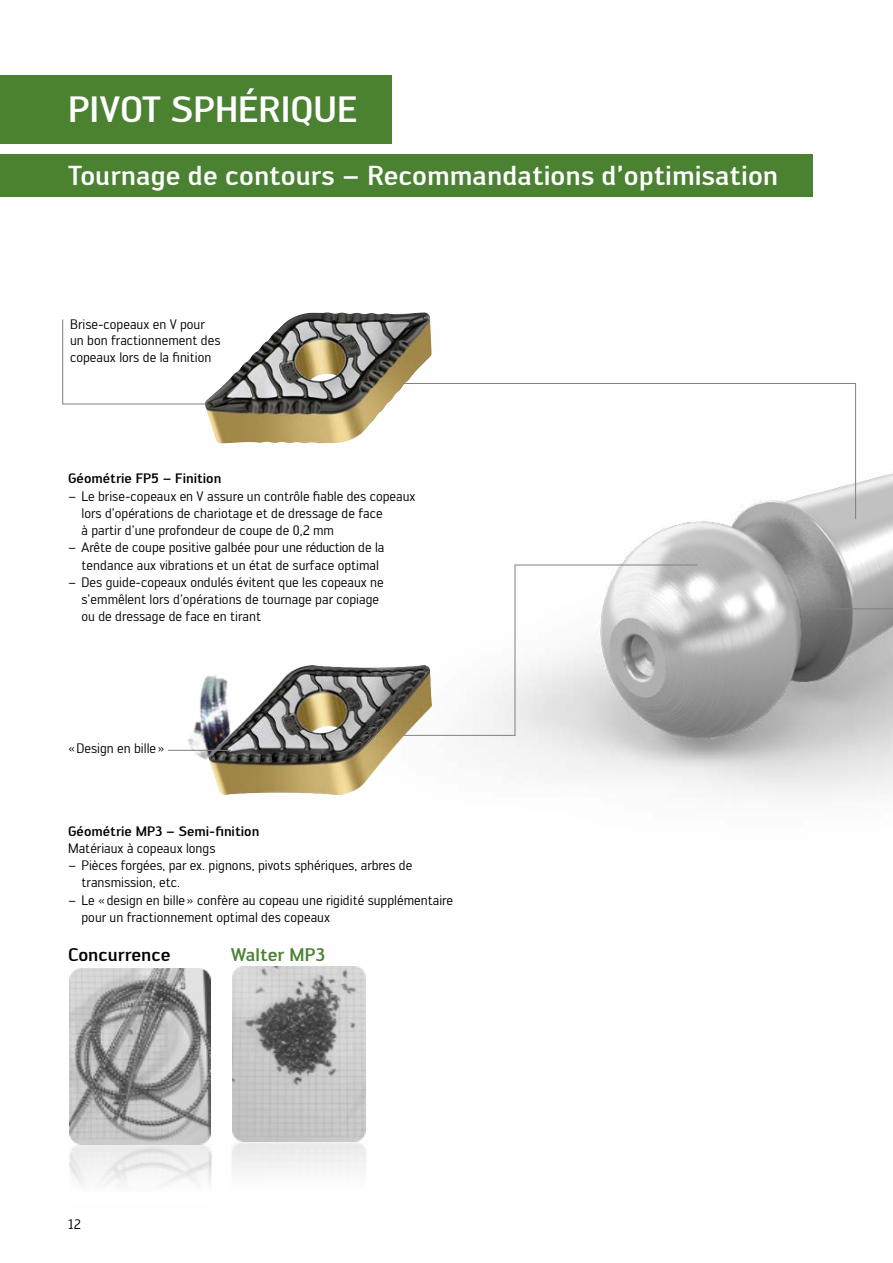
<style>
.page{position:relative;width:893px;height:1263px;background:#fff}
.page>*{position:absolute;margin:0;border:0;box-sizing:border-box;transform-origin:0 0}
.t1{font:500 36px "Walter PRO";color:#fff}
.t2{font:500 27px "Walter PRO";color:#fff}
.Werkzeugbezeichnung{font:500 18px "Walter PRO";color:#000}
.Werkzeugbezeichnung-2{font:500 18px "Walter PRO";color:#4b8232}
.t3{font:13.5px/17.2px "Walter PRO";color:#000}
.Werkzeugbezeichnung-3{font:500 13.5px "Walter PRO";color:#000}
</style>
<div class="page">
<img style="left:201px;top:312px;width:692px;height:483px">
<div style="left:0;top:75px;width:392px;height:68px;background:#4b8232"></div>
<div style="left:0;top:154px;width:812px;height:43px;background:#4b8232"></div>
<img style="left:69px;top:1144px;width:143px;height:42px">
<img style="left:70px;top:968px;width:141px;height:176px">
<svg style="left:232px;top:966px;width:134px;height:175px;background:#b0b0b0"></svg>
<hr style="left:515px;top:565px;width:182px;height:1px;background:#808080">
<img style="left:208px;top:666px;width:224px;height:129px">
<img style="left:168px;top:643px;width:114px;height:117px">
<hr style="left:168px;top:750px;width:63px;height:1px;background:#808080">
<hr style="left:829px;top:609px;width:64px;height:1px;background:#808080">
<img style="left:337px;top:313px;width:83px;height:1px">
<hr style="left:404px;top:735px;width:111px;height:1px;background:#808080">
<hr style="left:515px;top:565px;width:1px;height:171px;background:#808080">
<hr style="left:404px;top:383px;width:452px;height:1px;background:#808080">
<hr style="left:855px;top:383px;width:1px;height:136px;background:#808080">
<svg style="left:62px;top:319px;width:143px;height:85px"></svg>
<p class="t1" style="left:68px;top:87px;width:291px">PIVOT SPHÉRIQUE</p>
<p class="t2" style="left:68px;top:159px;width:712px">Tournage de contours – Recommandations d’optimisation</p>
<p class="t3" style="left:70px;top:316px;width:152px;line-height:16.2px">Brise-copeaux en V pour un bon fractionnement des copeaux lors de la finition</p>
<p class="Werkzeugbezeichnung-3" style="left:68px;top:470px;width:155px">Géométrie FP5 – Finition</p>
<p class="t3" style="left:82px;top:487px;width:335px;text-indent:-14px">– Le brise-copeaux en V assure un contrôle fiable des copeaux lors d’opérations de chariotage et de dressage de face<br>à partir d’une profondeur de coupe de 0,2 mm</p>
<p class="t3" style="left:68px;top:539px;width:318px;text-align:center">– Arête de coupe positive galbée pour une réduction de la tendance aux vibrations et un état de surface optimal</p>
<p class="t3" style="left:82px;top:573px;width:304px;text-indent:-14px">– Des guide-copeaux ondulés évitent que les copeaux ne s’emmêlent lors d’opérations de tournage par copiage ou de dressage de face en tirant</p>
<p class="t3" style="left:68px;top:739px;width:98px">«Design en bille»</p>
<p class="Werkzeugbezeichnung-3" style="left:68px;top:822px;width:193px">Géométrie MP3 – Semi-finition</p>
<p class="t3" style="left:68px;top:839px;width:149px">Matériaux à copeaux longs</p>
<p class="t3" style="left:82px;top:856px;width:332px;text-indent:-14px">– Pièces forgées, par ex. pignons, pivots sphériques, arbres de transmission, etc.</p>
<p class="t3" style="left:82px;top:891px;width:373px;text-indent:-14px">– Le «design en bille» confère au copeau une rigidité supplémentaire pour un fractionnement optimal des copeaux</p>
<p class="Werkzeugbezeichnung" style="left:68px;top:943px;width:104px">Concurrence</p>
<p class="Werkzeugbezeichnung-2" style="left:231px;top:943px;width:96px">Walter MP3</p>
<p class="t3" style="left:68px;top:1215px;width:14px">12</p>
</div>
